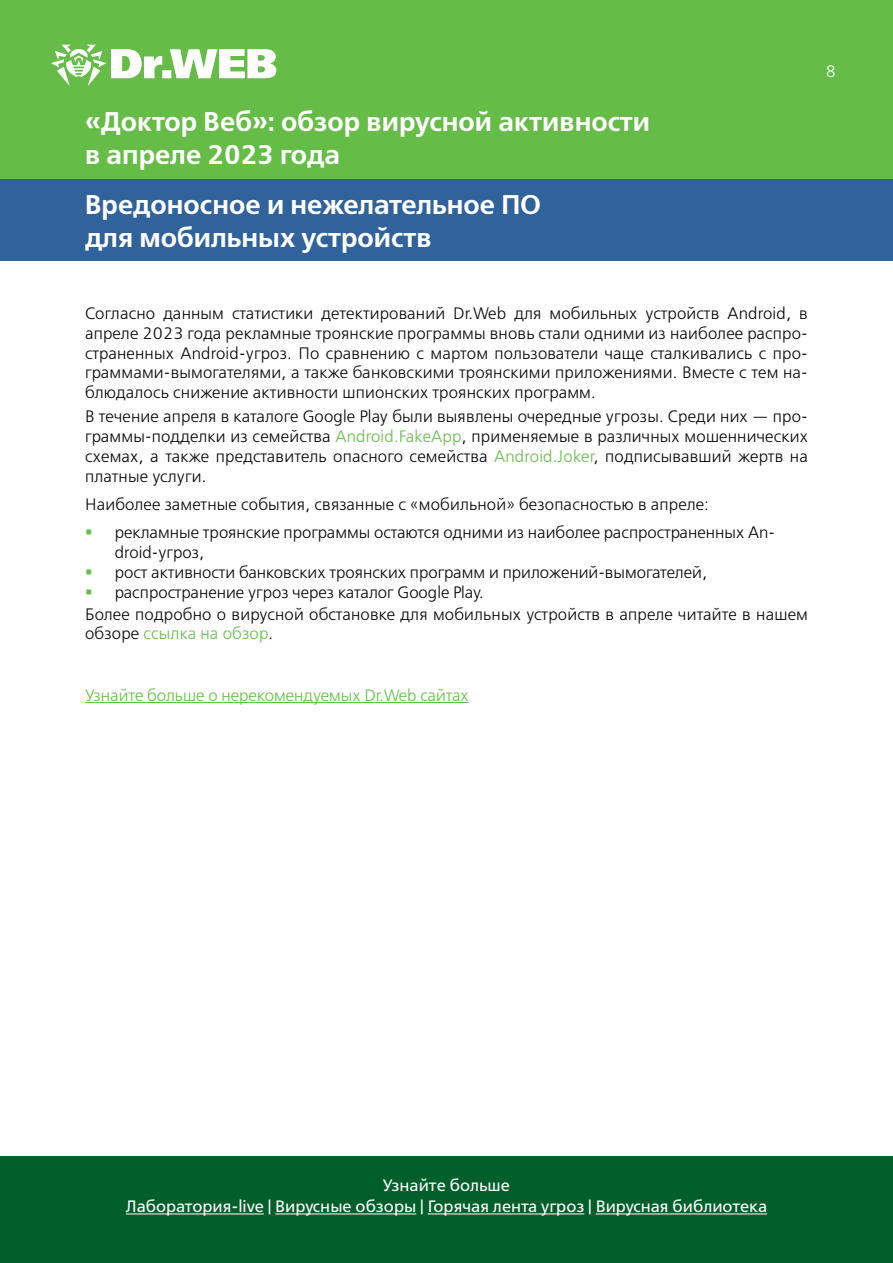
<style>
.page{position:relative;width:893px;height:1263px;background:#fff}
.page>*{position:absolute;margin:0;border:0;box-sizing:border-box;transform-origin:0 0}
.t1{font:600 27px/32.4px "Free Set";color:#fff}
.t2{font:300 16.5px/19.8px "Free Set";color:#000;text-align:justify}
.t3{font:16.5px/21.6px "Free Set";color:#fff;text-align:center}
.t4{font:300 16.5px "Free Set";color:#65bc46}
.t5{font:300 16.5px "Free Set";color:#fff}
.s1{color:#65bc46}
.s2{color:#000}
</style>
<div class="page">
<div style="left:0;top:0;width:893px;height:179px;background:#65bc46"></div>
<div style="left:0;top:1157px;width:893px;height:106px;background:#005f2a"></div>
<hr style="left:126px;top:1213px;width:138px;height:1px;background:#fff">
<hr style="left:275px;top:1213px;width:141px;height:1px;background:#fff">
<hr style="left:428px;top:1213px;width:156px;height:1px;background:#fff">
<hr style="left:596px;top:1213px;width:171px;height:1px;background:#fff">
<svg style="left:51px;top:45px;width:225px;height:41px"></svg>
<div style="left:0;top:179px;width:893px;height:81px;background:#30629b"></div>
<hr style="left:85px;top:702px;width:384px;height:1px;background:#65bc46">
<h1 class="t1" style="left:85px;top:105px;width:567px">«Доктор Веб»: обзор вирусной активности в апреле 2023 года</h1>
<h1 class="t1" style="left:85px;top:188px;width:458px">Вредоносное и нежелательное ПО для мобильных устройств</h1>
<p class="t5" style="left:826px;top:61px;width:12px">8</p>
<p class="t2" style="left:85px;top:303px;width:724px">Согласно данным статистики детектирований Dr.Web для мобильных устройств Android, в апреле 2023 года рекламные троянские программы вновь стали одними из наиболее распро&shy;страненных Android-угроз. По сравнению с мартом пользователи чаще сталкивались с про&shy;граммами-вымогателями, а также банковскими троянскими приложениями. Вместе с тем на&shy;блюдалось снижение активности шпионских троянских программ.</p>
<p class="t2" style="left:85px;top:406px;width:724px">В течение апреля в каталоге Google Play были выявлены очередные угрозы. Среди них — про&shy;граммы-подделки из семейства <span class="s1">Android.FakeApp</span>, применяемые в различных мошеннических схемах, а также представитель опасного семейства <span class="s1">Android.Joker</span>, подписывавший жертв на платные услуги.</p>
<p class="t2" style="left:85px;top:494px;width:625px">Наиболее заметные события, связанные с «мобильной» безопасностью в апреле:</p>
<p class="t2" style="left:115px;top:522px;width:662px;text-indent:-30px"><span class="s1">▪</span> рекламные троянские программы остаются одними из наиболее распространенных An&shy;droid-угроз,</p>
<p class="t2" style="left:85px;top:562px;width:624px"><span class="s1">▪</span> рост активности банковских троянских программ и приложений-вымогателей,</p>
<p class="t2" style="left:85px;top:581px;width:724px;line-height:21.9px"><span class="s1">▪</span> распространение угроз через каталог Google Play.<br>Более подробно о вирусной обстановке для мобильных устройств в апреле читайте в нашем</p>
<p class="t4" style="left:85px;top:623px;width:190px"><span class="s2">обзоре</span> ссылка на обзор<span class="s2">.</span></p>
<p class="t4" style="left:85px;top:685px;width:385px">Узнайте больше о нерекомендуемых Dr.Web сайтах</p>
<p class="t3" style="left:126px;top:1174px;width:643px">Узнайте больше<br>Лаборатория-live | Вирусные обзоры | Горячая лента угроз | Вирусная библиотека</p>
</div>
